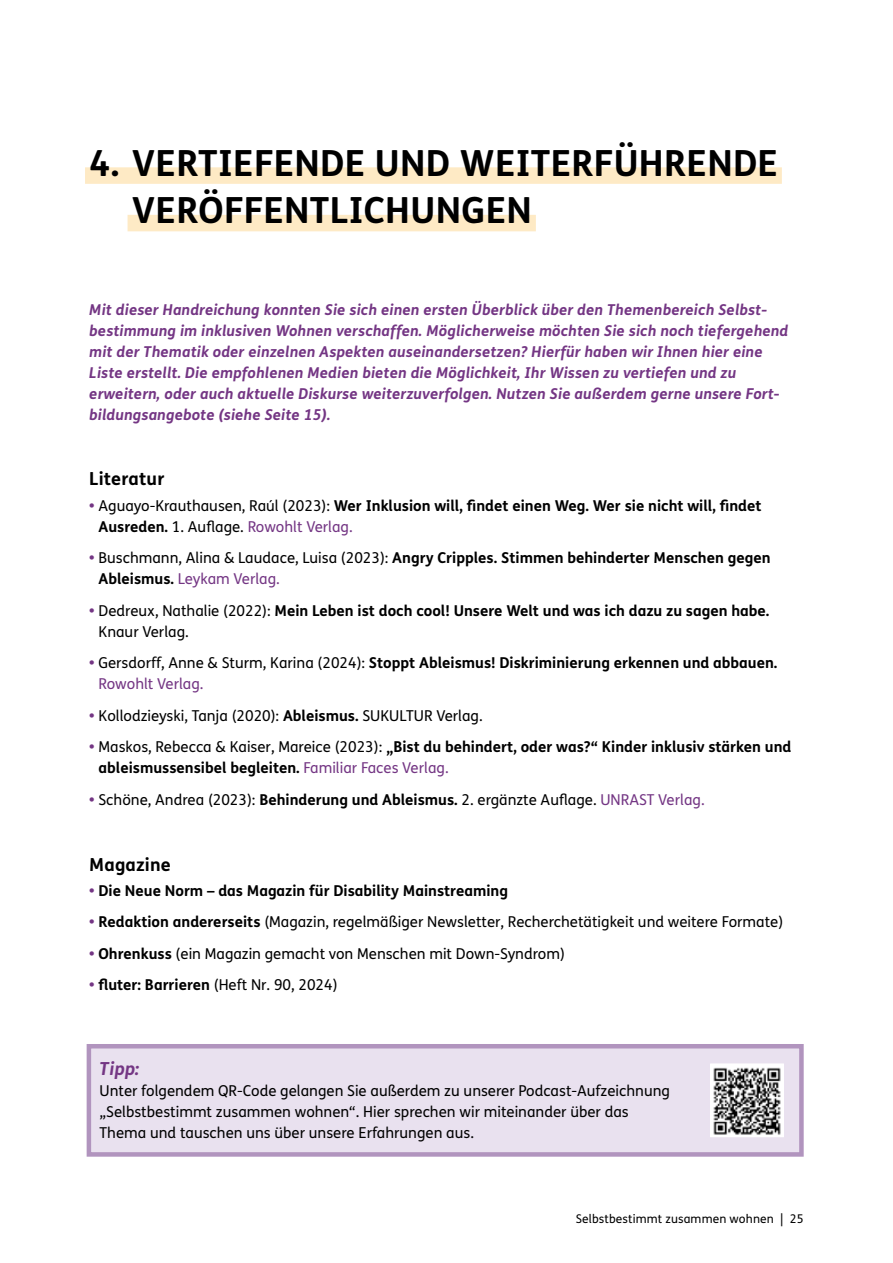
<style>
.page{position:relative;width:893px;height:1263px;background:#fff}
.page>*{position:absolute;margin:0;border:0;box-sizing:border-box;transform-origin:0 0}
._01_Kapitel_Headline_mit_Linie{font:700 36px "FS Me";letter-spacing:.01em;color:#000}
._08_Subhead_Anhang{font:700 18px "FS Me";letter-spacing:.01em;color:#000}
._06_Bodycopy{font:italic 700 18px "FS Me";color:#743684}
._06_Bodycopy-2{font:700 15px/21px "FS Me";color:#000}
._06_Bodycopy-3{font:15px/21px "FS Me";color:#000}
._04_Slogan__Kursiv{font:italic 700 15px/21px "FS Me";letter-spacing:.01em;color:#743684}
.t1{font:12px "FS Me";letter-spacing:.01em;color:#000}
.s1{font-weight:800;color:#743684}
.s2{font-weight:400}
.s3{font-weight:400;color:#743684}
.s4{font-weight:700}
.s5{color:#743684}
</style>
<div class="page">
<div style="left:85px;top:167px;width:697px;height:17px;background:#feeac5"></div>
<div style="left:128px;top:215px;width:408px;height:16px;background:#feeac5"></div>
<div style="left:89px;top:1046px;width:712px;height:108px;background:#e9e1ef"></div>
<div style="left:87px;top:1044px;width:717px;height:113px;border:4px solid #b194be"></div>
<img style="left:713px;top:1066px;width:68px;height:68px">
<div style="left:710px;top:1063px;width:74px;height:74px;border:2px solid #fff"></div>
<h2 class="_01_Kapitel_Headline_mit_Linie" style="left:89px;top:135px;width:690px">4. VERTIEFENDE UND WEITERFÜHRENDE</h2>
<h2 class="_01_Kapitel_Headline_mit_Linie" style="left:132px;top:183px;width:402px">VERÖFFENTLICHUNGEN</h2>
<p class="_04_Slogan__Kursiv" style="left:89px;top:299px;width:700px">Mit dieser Handreichung konnten Sie sich einen ersten Überblick über den Themenbereich Selbst&shy;bestimmung im inklusiven Wohnen verschaffen. Möglicherweise möchten Sie sich noch tiefergehend mit der Thematik oder einzelnen Aspekten auseinandersetzen? Hierfür haben wir Ihnen hier eine Liste erstellt. Die empfohlenen Medien bieten die Möglichkeit, Ihr Wissen zu vertiefen und zu erweitern, oder auch aktuelle Diskurse weiterzuverfolgen. Nutzen Sie außerdem gerne unsere Fort&shy;bildungsangebote (siehe Seite 15).</p>
<h4 class="_08_Subhead_Anhang" style="left:89px;top:465px;width:77px">Literatur</h4>
<p class="_06_Bodycopy-2" style="left:99px;top:494px;width:664px;text-indent:-9px"><span class="s1">•</span> <span class="s2">Aguayo-Krauthausen, Raúl (2023):</span> Wer Inklusion will, findet einen Weg. Wer sie nicht will, findet<br>Ausreden. <span class="s2">1. Auflage.</span> <span class="s3">Rowohlt Verlag.</span></p>
<p class="_06_Bodycopy-2" style="left:99px;top:546px;width:674px;text-indent:-9px"><span class="s1">•</span> <span class="s2">Buschmann, Alina &amp; Laudace, Luisa (2023):</span> Angry Cripples. Stimmen behinderter Menschen gegen<br>Ableismus. <span class="s3">Leykam Verlag.</span></p>
<p class="_06_Bodycopy-2" style="left:99px;top:599px;width:672px;text-indent:-9px"><span class="s1">•</span> <span class="s2">Dedreux, Nathalie (2022):</span> Mein Leben ist doch cool! Unsere Welt und was ich dazu zu sagen habe.<br><span class="s2">Knaur Verlag.</span></p>
<p class="_06_Bodycopy-2" style="left:99px;top:651px;width:680px;text-indent:-9px"><span class="s1">•</span> <span class="s2">Gersdorff, Anne &amp; Sturm, Karina (2024):</span> Stoppt Ableismus! Diskriminierung erkennen und abbauen.<br><span class="s3">Rowohlt Verlag.</span></p>
<p class="_06_Bodycopy-3" style="left:89px;top:704px;width:395px"><span class="s1">•</span> Kollodzieyski, Tanja (2020): <span class="s4">Ableismus.</span> SUKULTUR Verlag.</p>
<p class="_06_Bodycopy-2" style="left:99px;top:735px;width:694px;text-indent:-9px"><span class="s1">•</span> <span class="s2">Maskos, Rebecca &amp; Kaiser, Mareice (2023):</span> „Bist du behindert, oder was?“ Kinder inklusiv stärken und ableismussensibel begleiten. <span class="s3">Familiar Faces Verlag.</span></p>
<p class="_06_Bodycopy-3" style="left:89px;top:788px;width:617px"><span class="s1">•</span> Schöne, Andrea (2023): <span class="s4">Behinderung und Ableismus.</span> 2. ergänzte Auflage. <span class="s5">UNRAST Verlag.</span></p>
<h4 class="_08_Subhead_Anhang" style="left:89px;top:850px;width:83px">Magazine</h4>
<p class="_06_Bodycopy-2" style="left:89px;top:879px;width:420px"><span class="s1">•</span> Die Neue Norm – das Magazin für Disability Mainstreaming</p>
<p class="_06_Bodycopy-3" style="left:89px;top:911px;width:695px"><span class="s1">•</span> <span class="s4">Redaktion andererseits</span> (Magazin, regelmäßiger Newsletter, Recherchetätigkeit und weitere Formate)</p>
<p class="_06_Bodycopy-3" style="left:89px;top:943px;width:477px"><span class="s1">•</span> <span class="s4">Ohrenkuss</span> (ein Magazin gemacht von Menschen mit Down-Syndrom)</p>
<p class="_06_Bodycopy-2" style="left:89px;top:974px;width:250px"><span class="s1">•</span> fluter: Barrieren <span class="s2">(Heft Nr. 90, 2024)</span></p>
<p class="_06_Bodycopy" style="left:100px;top:1054px;width:41px">Tipp:</p>
<p class="_06_Bodycopy-3" style="left:100px;top:1080px;width:572px">Unter folgendem QR-Code gelangen Sie außerdem zu unserer Podcast-Aufzeichnung „Selbstbestimmt zusammen wohnen“. Hier sprechen wir miteinander über das<br>Thema und tauschen uns über unsere Erfahrungen aus.</p>
<p class="t1" style="left:576px;top:1210px;width:229px">Selbstbestimmt zusammen wohnen | 25</p>
</div>
